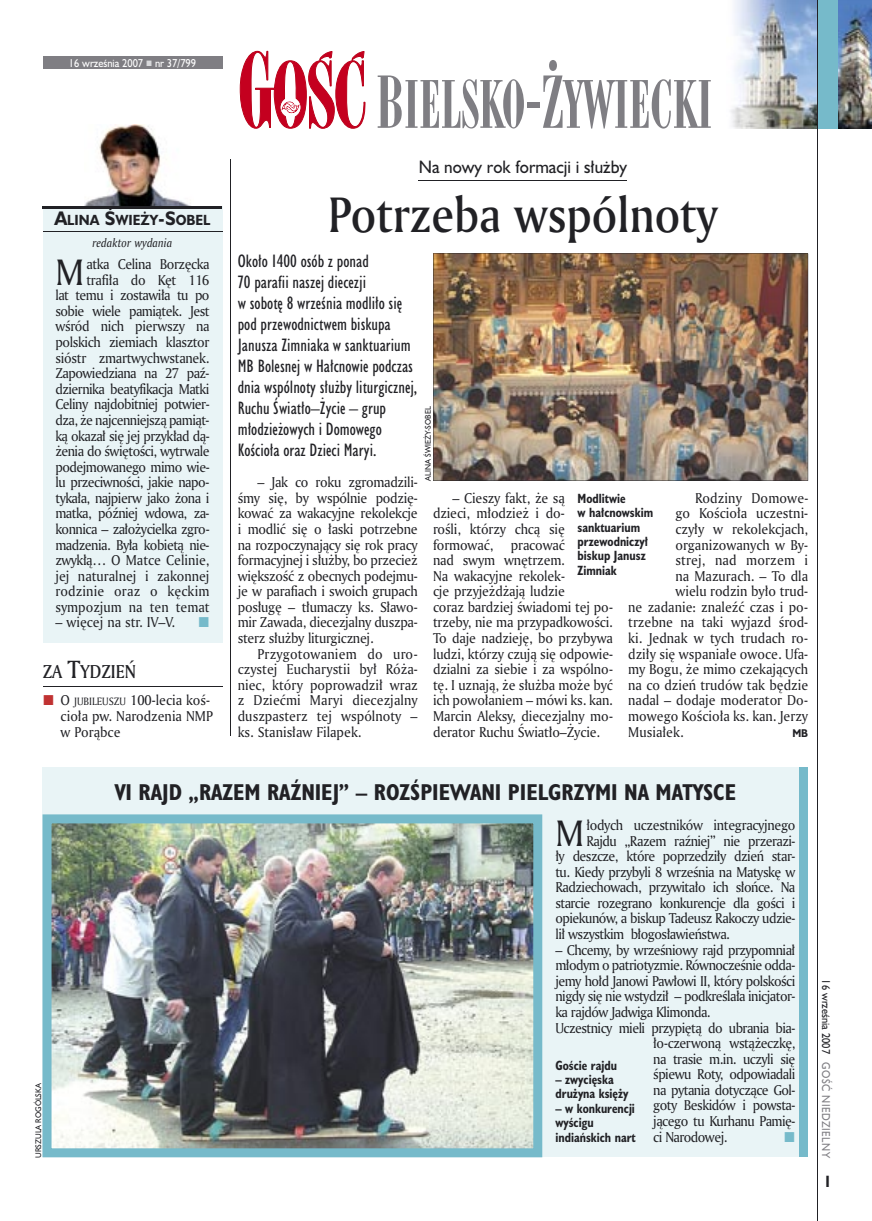
<style>
.page{position:relative;width:872px;height:1221px;background:#fff}
.page>*{position:absolute;margin:0;border:0;box-sizing:border-box;transform-origin:0 0}
.t1{font:63px "Modern 735 PL";color:#7f7e83;scale:.9 1}
.t2{font:48px "Amerigo Md PL";color:#212125;scale:.9 1}
.t3{font:35.55px "Amerigo PL";color:#212125;scale:.94 1}
.t4{font:700 21px "Humanst 521 Cn PL";color:#212125}
.t5{font:18px "Amerigo Md PL";color:#212125;scale:.9 1}
.t6{font:16.5px/21px "Humanst 521 Cn PL";color:#212125}
.t7{font:16.5px "Humanst 521 PL";color:#212125;scale:.94 1}
.t8{font:700 15px "Humanst 521 Cn PL";color:#212125;scale:.94 1}
.t9{font:13.8px/15.6px "Amerigo PL";letter-spacing:-.03em;color:#212125;text-align:justify;scale:.94 1}
.t10{font:13.8px/15.6px "Amerigo PL";color:#212125;scale:.94 1}
.t11{font:13.8px/15.6px "Amerigo PL";letter-spacing:-.01em;color:#212125;scale:.94 1}
.t12{font:13.8px "Amerigo PL";letter-spacing:.01em;color:#212125;scale:.94 1}
.t13{font:700 13.5px "Humanst 521 PL";color:#212125;scale:.9 1}
.t14{font:700 12.3px/14.4px "Humanst 521 Cn PL";color:#212125;scale:.94 1}
.t15{font:italic 11.7px "Amerigo PL";color:#212125;scale:.94 1}
.t16{font:10.5px "Humanst 521 PL";color:#fff;scale:.9 1}
.t17{font:10.5px "Humanst 521 PL";letter-spacing:.05em;color:#7f7e83;scale:.9 1}
.t18{font:10.5px "Humanst 521 PL";color:#212125;scale:.9 1}
.t19{font:700 10.35px "Humanst 521 PL";color:#212125;scale:.9 1}
.t20{font:7.5px "Humanst 521 PL";color:#212125;scale:.94 1}
.s1{font-size:69px}
.s2{font-size:18px}
.s3{font-size:24px}
.s4{font-size:10.35px}
</style>
<div class="page">
<div style="left:43px;top:207px;width:179px;height:436px;background:#e9f4f6"></div>
<img style="left:84px;top:124px;width:107px;height:82px">
<hr style="left:43px;top:206px;width:179px;height:1px;background:#212125">
<hr style="left:43px;top:208px;width:179px;height:1px;background:#212125">
<hr style="left:43px;top:231px;width:179px;height:1px;background:#212125">
<div style="left:43px;top:56px;width:179px;height:13px;background:#7f7e83"></div>
<hr style="left:230px;top:160px;width:1px;height:576px;background:#212125">
<div style="left:43px;top:767px;width:765px;height:389px;background:#e9f4f6"></div>
<div style="left:799px;top:767px;width:9px;height:389px;background:#76baca"></div>
<img style="left:730px;top:0;width:87px;height:129px">
<img style="left:837px;top:0;width:35px;height:129px">
<svg style="left:240px;top:51px;width:125px;height:78px"></svg>
<div style="left:817px;top:0;width:20px;height:129px;background:#76baca"></div>
<hr style="left:817px;top:0;width:1px;height:1220px;background:#212125">
<img style="left:433px;top:253px;width:375px;height:227px">
<hr style="left:419px;top:180px;width:208px;height:1px;background:#212125">
<hr style="left:43px;top:686px;width:179px;height:1px;background:#212125">
<img style="left:43px;top:814px;width:499px;height:343px">
<p class="t16" style="left:69px;top:55px;width:143px">16 września 2007 nr 37/799</p>
<h1 class="t1" style="left:376px;top:66px;width:375px"><span class="s1">B</span>IELSKO-<span class="s1">Ż</span>YWIECKI</h1>
<p class="t13" style="left:54px;top:211px;width:175px"><span class="s2">A</span>LINA <span class="s2">Ś</span>WIEŻY<span class="s2">-S</span>OBEL</p>
<p class="t15" style="left:93px;top:235px;width:86px">redaktor wydania</p>
<p class="t9" style="left:55px;top:256px;width:165px;text-align:right">atka Celina Borzęcka trafiła do Kęt 116<br>lat temu i zostawiła tu po sobie wiele pamiątek. Jest wśród nich pierwszy na polskich ziemiach klasztor sióstr zmartwychwstanek.<br>Zapowiedziana na 27 paź&shy;dziernika beatyfikacja Matki<br>Celiny najdobitniej potwier&shy;dza, że najcenniejszą pamiąt&shy;ką okazał się jej przykład dą&shy;żenia do świętości, wytrwale podejmowanego mimo wie&shy;lu przeciwności, jakie napo&shy;tykała, najpierw jako żona i matka, później wdowa, za&shy;konnica – założycielka zgro&shy;madzenia. Była kobietą nie&shy;zwykłą… O Matce Celinie, jej naturalnej i zakonnej rodzinie oraz o kęckim sympozjum na ten temat</p>
<p class="t10" style="left:55px;top:614px;width:129px">– więcej na str. IV–V.</p>
<h3 class="t5" style="left:43px;top:659px;width:105px">ZA <span class="s3">T</span>YDZIEŃ</h3>
<p class="t10" style="left:61px;top:692px;width:163px">O <span class="s4">JUBILEUSZU</span> 100-lecia koś&shy;cioła pw. Narodzenia NMP w Porąbce</p>
<h3 class="t3" style="left:55px;top:248px;width:32px">M</h3>
<p class="t7" style="left:419px;top:156px;width:223px">Na nowy rok formacji i służby</p>
<h2 class="t2" style="left:328px;top:183px;width:434px">Potrzeba wspólnoty</h2>
<p class="t6" style="left:238px;top:250px;width:181px">Około 1400 osób z ponad<br>70 parafii naszej diecezji<br>w sobotę 8 września modliło się pod przewodnictwem biskupa<br>Janusza Zimniaka w sanktuarium<br>MB Bolesnej w Hałcnowie podczas dnia wspólnoty służby liturgicznej,<br>Ruchu Światło–Życie – grup młodzieżowych i Domowego<br>Kościoła oraz Dzieci Maryi.</p>
<p class="t9" style="left:238px;top:474px;width:193px;text-indent:20px">– Jak co roku zgromadzili&shy;śmy się, by wspólnie podzię&shy;kować za wakacyjne rekolekcje i modlić się o łaski potrzebne na rozpoczynający się rok pracy formacyjnej i służby, bo przecież większość z obecnych podejmu&shy;je w parafiach i swoich grupach posługę – tłumaczy ks. Sławo&shy;mir Zawada, diecezjalny duszpa&shy;sterz służby liturgicznej.</p>
<p class="t9" style="left:238px;top:645px;width:193px;text-indent:20px">Przygotowaniem do uro&shy;czystej Eucharystii był Róża&shy;niec, który poprowadził wraz z Dziećmi Maryi diecezjalny duszpasterz tej wspólnoty – ks. Stanisław Filapek.</p>
<p class="t20" style="left:423px;top:480px;width:81px;rotate:-90deg">ALINA ŚWIEŻY-SOBEL</p>
<p class="t12" style="left:695px;top:488px;width:122px">Rodziny Domowe-</p>
<p class="t10" style="left:675px;top:505px;width:143px">go Kościoła uczestni-</p>
<p class="t10" style="left:675px;top:521px;width:143px">czyły w rekolekcjach,</p>
<p class="t10" style="left:675px;top:536px;width:143px">organizowanych w By-</p>
<p class="t12" style="left:675px;top:551px;width:143px">strej, nad morzem i</p>
<p class="t10" style="left:675px;top:567px;width:143px">na Mazurach. – To dla</p>
<p class="t10" style="left:675px;top:583px;width:143px">wielu rodzin było trud-</p>
<p class="t10" style="left:628px;top:598px;width:193px">ne zadanie: znaleźć czas i po-</p>
<p class="t10" style="left:628px;top:614px;width:193px">trzebne na taki wyjazd środ-</p>
<p class="t10" style="left:628px;top:630px;width:193px">ki. Jednak w tych trudach ro-</p>
<p class="t10" style="left:628px;top:645px;width:193px">dziły się wspaniałe owoce. Ufa-</p>
<p class="t10" style="left:628px;top:661px;width:193px">my Bogu, że mimo czekających</p>
<p class="t10" style="left:628px;top:676px;width:193px">na co dzień trudów tak będzie</p>
<p class="t10" style="left:628px;top:692px;width:193px">nadal – dodaje moderator Do-</p>
<p class="t10" style="left:628px;top:707px;width:193px">mowego Kościoła ks. kan. Jerzy</p>
<p class="t10" style="left:628px;top:723px;width:60px">Musiałek.</p>
<p class="t19" style="left:792px;top:725px;width:19px">MB</p>
<p class="t9" style="left:433px;top:489px;width:142px;text-indent:20px">– Cieszy fakt, że są dzieci, młodzież i do&shy;rośli, którzy chcą się formować,</p>
<p class="t14" style="left:577px;top:490px;width:82px">Modlitwie<br>w hałcnowskim sanktuarium przewodniczył biskup Janusz<br>Zimniak</p>
<p class="t11" style="left:433px;top:536px;width:193px;text-indent:78px">pracować<br>nad swym wnętrzem.<br>Na wakacyjne rekolek-<br>cje przyjeżdżają ludzie<br>coraz bardziej świadomi tej po&shy;trzeby, nie ma przypadkowości.<br>To daje nadzieję, bo przybywa ludzi, którzy czują się odpowie&shy;dzialni za siebie i za wspólno&shy;tę. I uznają, że służba może być ich powołaniem – mówi ks. kan.<br>Marcin Aleksy, diecezjalny mo&shy;derator Ruchu Światło–Życie.</p>
<p class="t20" style="left:33px;top:1157px;width:81px;rotate:-90deg">URSZULA ROGÓLSKA</p>
<h3 class="t4" style="left:115px;top:778px;width:623px">VI RAJD „RAZEM RAŹNIEJ” – ROZŚPIEWANI PIELGRZYMI NA MATYSCE</h3>
<h3 class="t3" style="left:555px;top:809px;width:32px">M</h3>
<p class="t9" style="left:586px;top:816px;width:224px">łodych uczestników integracyjnego</p>
<p class="t9" style="left:586px;top:832px;width:224px">Rajdu „Razem raźniej” nie przerazi-</p>
<p class="t9" style="left:555px;top:848px;width:257px">ły deszcze, które poprzedziły dzień star-</p>
<p class="t9" style="left:555px;top:863px;width:257px">tu. Kiedy przybyli 8 września na Matyskę w</p>
<p class="t9" style="left:555px;top:879px;width:257px">Radziechowach, przywitało ich słońce. Na</p>
<p class="t9" style="left:555px;top:894px;width:257px">starcie rozegrano konkurencje dla gości i</p>
<p class="t9" style="left:555px;top:910px;width:257px">opiekunów, a biskup Tadeusz Rakoczy udzie-</p>
<p class="t9" style="left:555px;top:925px;width:187px">lił wszystkim błogosławieństwa.</p>
<p class="t9" style="left:555px;top:941px;width:257px">– Chcemy, by wrześniowy rajd przypomniał</p>
<p class="t9" style="left:555px;top:957px;width:257px">młodym o patriotyzmie. Równocześnie odda-</p>
<p class="t9" style="left:555px;top:972px;width:257px">jemy hołd Janowi Pawłowi II, który polskości</p>
<p class="t9" style="left:555px;top:988px;width:257px">nigdy się nie wstydził – podkreślała inicjator-</p>
<p class="t9" style="left:555px;top:1003px;width:167px">ka rajdów Jadwiga Klimonda.</p>
<p class="t9" style="left:555px;top:1019px;width:257px">Uczestnicy mieli przypiętą do ubrania bia-</p>
<p class="t9" style="left:653px;top:1034px;width:153px">ło-czerwoną wstążeczkę,</p>
<p class="t9" style="left:653px;top:1050px;width:153px">na trasie m.in. uczyli się</p>
<p class="t9" style="left:653px;top:1066px;width:153px">śpiewu Roty, odpowiadali</p>
<p class="t9" style="left:653px;top:1081px;width:153px">na pytania dotyczące Gol-</p>
<p class="t9" style="left:653px;top:1097px;width:153px">goty Beskidów i powsta-</p>
<p class="t9" style="left:653px;top:1112px;width:153px">jącego tu Kurhanu Pamię-</p>
<p class="t9" style="left:653px;top:1128px;width:80px">ci Narodowej.</p>
<p class="t14" style="left:555px;top:1057px;width:67px">Goście rajdu</p>
<p class="t14" style="left:555px;top:1071px;width:79px">– zwycięska drużyna księży</p>
<p class="t14" style="left:555px;top:1100px;width:87px">– w konkurencji wyścigu indiańskich nart</p>
<p class="t18" style="left:833px;top:979px;width:84px;rotate:90deg">16 września 2007</p>
<p class="t17" style="left:833px;top:1062px;width:108px;rotate:90deg">GOŚĆ NIEDZIELNY</p>
<p class="t8" style="left:825px;top:1171px;width:6px">I</p>
</div>
